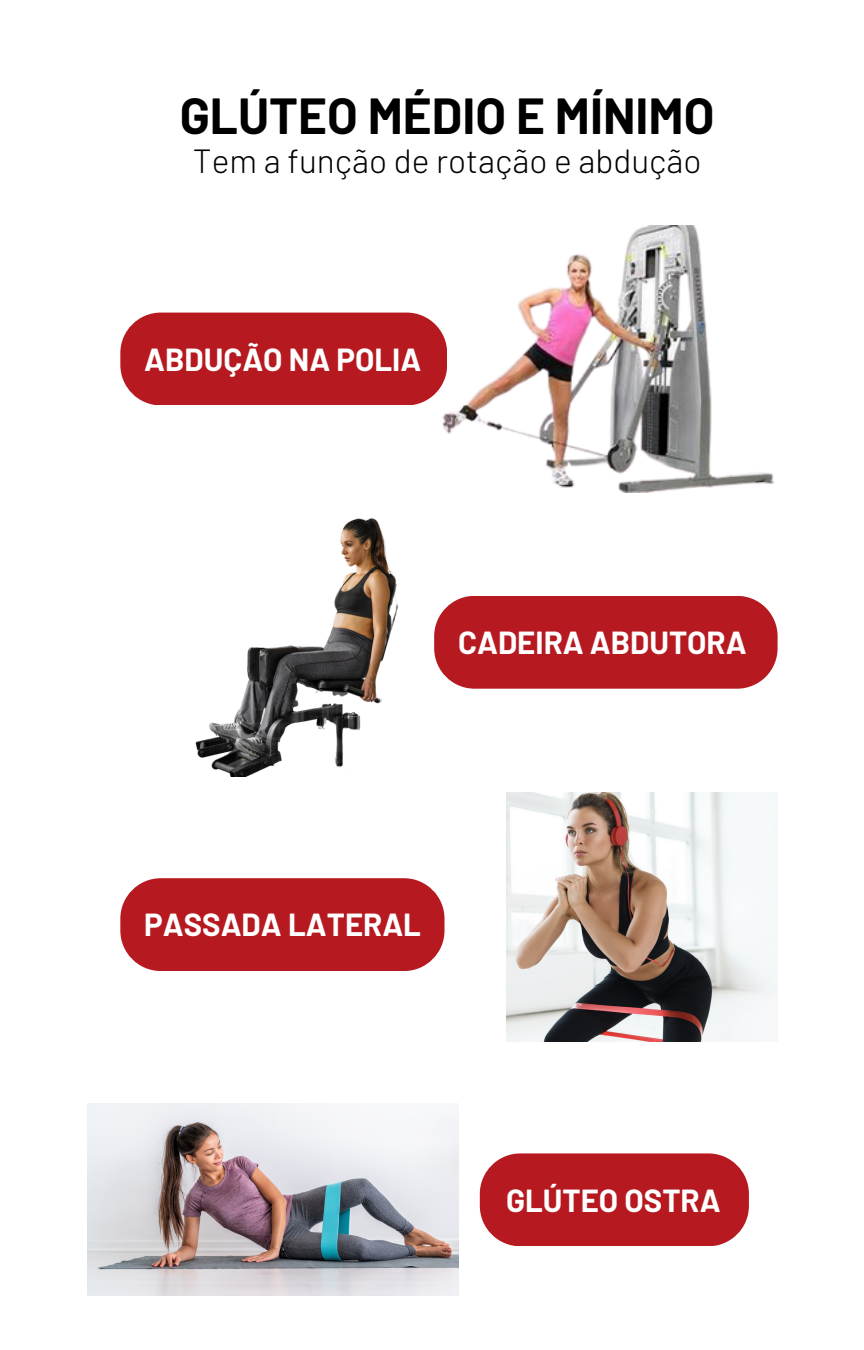
<style>
.page{position:relative;width:864px;height:1350px;background:#fff}
.page>*{position:absolute;margin:0;border:0;box-sizing:border-box;transform-origin:0 0}
.t1{font:700 49.5px "Barlow";color:#000}
.t2{font:300 33.52px "Barlow";color:#000}
.t3{font:700 31.28px "Barlow";color:#fff}
</style>
<div class="page">
<img style="left:87px;top:1103px;width:372px;height:193px">
<div style="left:120px;top:313px;width:312px;height:92px;background:#b61a20"></div>
<img style="left:195px;top:518px;width:203px;height:258px">
<img style="left:506px;top:792px;width:272px;height:250px">
<img style="left:432px;top:226px;width:343px;height:266px">
<div style="left:434px;top:596px;width:344px;height:93px;background:#b61a20"></div>
<div style="left:120px;top:878px;width:325px;height:93px;background:#b61a20;border-radius:40px"></div>
<div style="left:480px;top:1153px;width:269px;height:93px;background:#b61a20;border-radius:40px"></div>
<p class="t1" style="left:180px;top:85px;width:536px">GLÚTEO MÉDIO E MÍNIMO</p>
<p class="t2" style="left:193px;top:140px;width:510px">Tem a função de rotação e abdução</p>
<p class="t3" style="left:144px;top:340px;width:279px">ABDUÇÃO NA POLIA</p>
<p class="t3" style="left:458px;top:623px;width:290px">CADEIRA ABDUTORA</p>
<p class="t3" style="left:144px;top:905px;width:278px">PASSADA LATERAL</p>
<p class="t3" style="left:506px;top:1180px;width:216px">GLÚTEO OSTRA</p>
</div>
